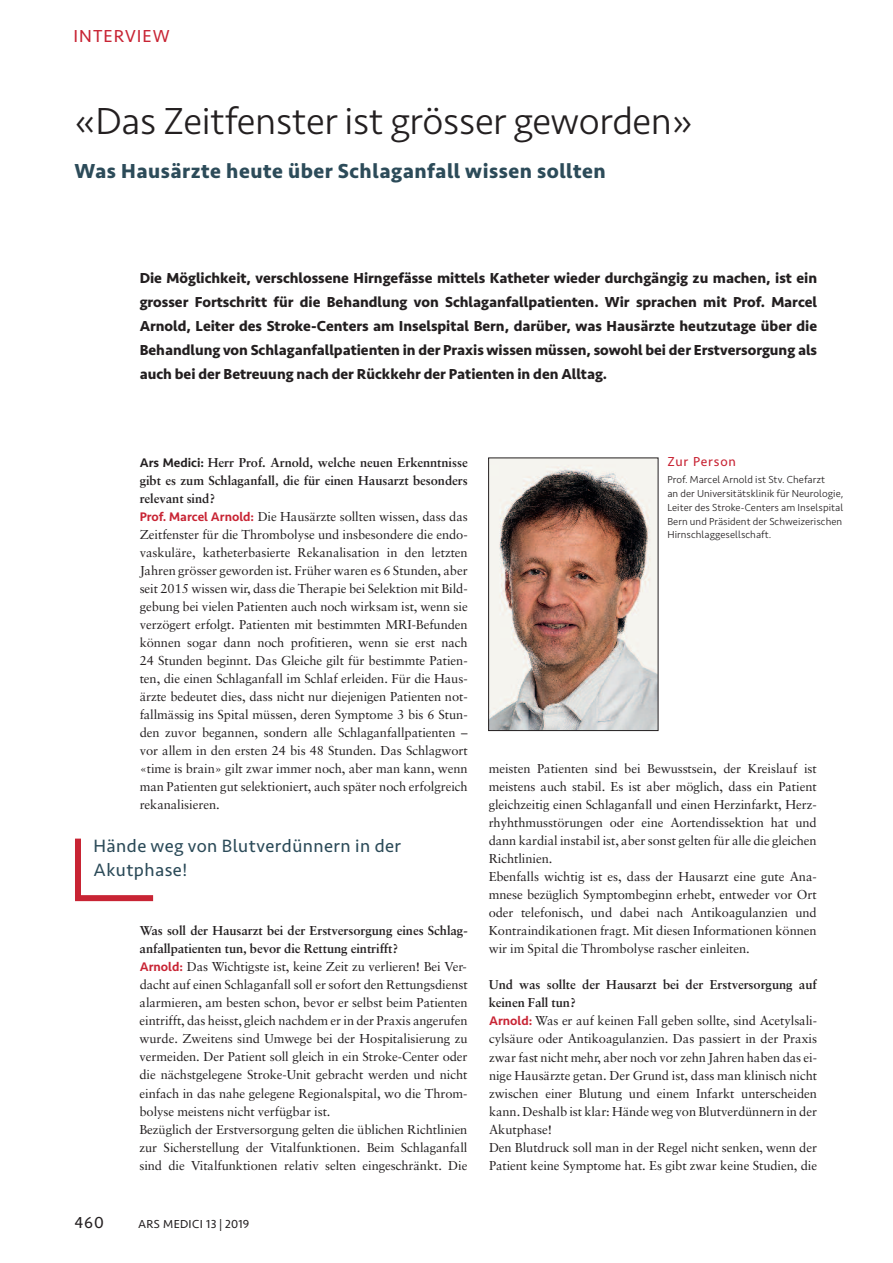
<style>
.page{position:relative;width:893px;height:1263px;background:#fff}
.page>*{position:absolute;margin:0;border:0;box-sizing:border-box;transform-origin:0 0}
.t1{font:300 39px "Seravek";letter-spacing:-.01em;color:#231f20}
.t2{font:700 21px "Seravek";letter-spacing:.025em;color:#2c4b59}
.t3{font:18.45px/24.3px "Seravek";letter-spacing:.025em;color:#2c4b59}
.t4{font:18px "Seravek";letter-spacing:.06em;color:#c82434}
.t5{font:16.5px "Seravek";color:#231f20}
.t6{font:700 15px/24px "Seravek";color:#231f20;text-align:justify}
.t7{font:13.5px "Seravek";letter-spacing:.06em;color:#c82434}
.t8{font:12.9px/18px "Sabon";letter-spacing:-.005em;color:#231f20}
.t9{font:12px "Seravek";letter-spacing:.025em;color:#231f20}
.t10{font:300 10.5px/13.8px "Seravek";letter-spacing:.005em;color:#231f20}
.s1{font-family:"Seravek";font-weight:500}
.s2{font-weight:700}
.s3{font-family:"Seravek";font-weight:500;color:#c82434}
</style>
<div class="page">
<div style="left:75px;top:895px;width:78px;height:6px;background:#c82434"></div>
<div style="left:75px;top:838px;width:6px;height:62px;background:#c82434"></div>
<img style="left:490px;top:460px;width:166px;height:269px">
<div style="left:488px;top:458px;width:170px;height:273px;border:1px solid #231f20"></div>
<h3 class="t4" style="left:73px;top:22px;width:98px">INTERVIEW</h3>
<h1 class="t1" style="left:74px;top:98px;width:620px">«Das Zeitfenster ist grösser geworden»</h1>
<h2 class="t2" style="left:74px;top:154px;width:533px">Was Hausärzte heute über Schlaganfall wissen sollten</h2>
<p class="t6" style="left:140px;top:266px;width:679px">Die Möglichkeit, verschlossene Hirngefässe mittels Katheter wieder durchgängig zu machen, ist ein grosser Fortschritt für die Behandlung von Schlaganfallpatienten. Wir sprachen mit Prof. Marcel Arnold, Leiter des Stroke-Centers am Inselspital Bern, darüber, was Hausärzte heutzutage über die Behandlung von Schlaganfallpatienten in der Praxis wissen müssen, sowohl bei der Erstversorgung als auch bei der Betreuung nach der Rückkehr der Patienten in den Alltag.</p>
<p class="t8" style="left:140px;top:455px;width:330px"><span class="s1">Ars Medici:</span> <span class="s2">Herr Prof. Arnold, welche neuen Erkenntnisse gibt es zum Schlaganfall, die für einen Hausarzt besonders relevant sind?<br></span><span class="s3">Prof. Marcel Arnold:</span> Die Hausärzte sollten wissen, dass das Zeitfenster für die Thrombolyse und insbesondere die endo&shy;vaskuläre, katheterbasierte Rekanalisation in den letzten Jahren grösser geworden ist. Früher waren es 6 Stunden, aber seit 2015 wissen wir, dass die Therapie bei Selektion mit Bild&shy;gebung bei vielen Patienten auch noch wirksam ist, wenn sie verzögert erfolgt. Patienten mit bestimmten MRI-Befunden können sogar dann noch profitieren, wenn sie erst nach 24 Stunden beginnt. Das Gleiche gilt für bestimmte Patien&shy;ten, die einen Schlaganfall im Schlaf erleiden. Für die Haus&shy;ärzte bedeutet dies, dass nicht nur diejenigen Patienten not&shy;fallmässig ins Spital müssen, deren Symptome 3 bis 6 Stun&shy;den zuvor begannen, sondern alle Schlaganfallpatienten – vor allem in den ersten 24 bis 48 Stunden. Das Schlagwort «time is brain» gilt zwar immer noch, aber man kann, wenn man Patienten gut selektioniert, auch später noch erfolgreich rekanalisieren.</p>
<h3 class="t3" style="left:94px;top:833px;width:309px">Hände weg von Blutverdünnern in der<br>Akutphase!</h3>
<p class="t8" style="left:139px;top:923px;width:330px"><span class="s2">Was soll der Hausarzt bei der Erstversorgung eines Schlag&shy;anfallpatienten tun, bevor die Rettung eintrifft?<br></span><span class="s3">Arnold:</span> Das Wichtigste ist, keine Zeit zu verlieren! Bei Ver&shy;dacht auf einen Schlaganfall soll er sofort den Rettungsdienst alarmieren, am besten schon, bevor er selbst beim Patienten eintrifft, das heisst, gleich nachdem er in der Praxis angerufen wurde. Zweitens sind Umwege bei der Hospitalisierung zu vermeiden. Der Patient soll gleich in ein Stroke-Center oder die nächstgelegene Stroke-Unit gebracht werden und nicht einfach in das nahe gelegene Regionalspital, wo die Throm&shy;bolyse meistens nicht verfügbar ist.<br>Bezüglich der Erstversorgung gelten die üblichen Richtlinien zur Sicherstellung der Vitalfunktionen. Beim Schlaganfall sind die Vitalfunktionen relativ selten eingeschränkt. Die</p>
<p class="t5" style="left:74px;top:1209px;width:31px">460</p>
<p class="t9" style="left:138px;top:1214px;width:113px">ARS MEDICI 13 | 2019</p>
<p class="t7" style="left:667px;top:451px;width:70px">Zur Person</p>
<p class="t10" style="left:667px;top:473px;width:177px">Prof. Marcel Arnold ist Stv. Chefarzt<br>an der Universitätsklinik für Neurologie, Leiter des Stroke-Centers am Inselspital Bern und Präsident der Schweizerischen Hirnschlaggesellschaft.</p>
<p class="t8" style="left:489px;top:761px;width:330px">meisten Patienten sind bei Bewusstsein, der Kreislauf ist meistens auch stabil. Es ist aber möglich, dass ein Patient gleichzeitig einen Schlaganfall und einen Herzinfarkt, Herz&shy;rhyhthmusstörungen oder eine Aortendissektion hat und dann kardial instabil ist, aber sonst gelten für alle die gleichen Richtlinien.<br>Ebenfalls wichtig ist es, dass der Hausarzt eine gute Ana&shy;mnese bezüglich Symptombeginn erhebt, entweder vor Ort oder telefonisch, und dabei nach Antikoagulanzien und Kontraindikationen fragt. Mit diesen Informationen können wir im Spital die Thrombolyse rascher einleiten.</p>
<p class="t8" style="left:489px;top:977px;width:330px"><span class="s2">Und was sollte der Hausarzt bei der Erstversorgung auf keinen Fall tun?<br></span><span class="s3">Arnold:</span> Was er auf keinen Fall geben sollte, sind Acetylsali&shy;cylsäure oder Antikoagulanzien. Das passiert in der Praxis zwar fast nicht mehr, aber noch vor zehn Jahren haben das ei&shy;nige Hausärzte getan. Der Grund ist, dass man klinisch nicht zwischen einer Blutung und einem Infarkt unterscheiden kann. Deshalb ist klar: Hände weg von Blutverdünnern in der Akutphase!<br>Den Blutdruck soll man in der Regel nicht senken, wenn der Patient keine Symptome hat. Es gibt zwar keine Studien, die</p>
</div>
